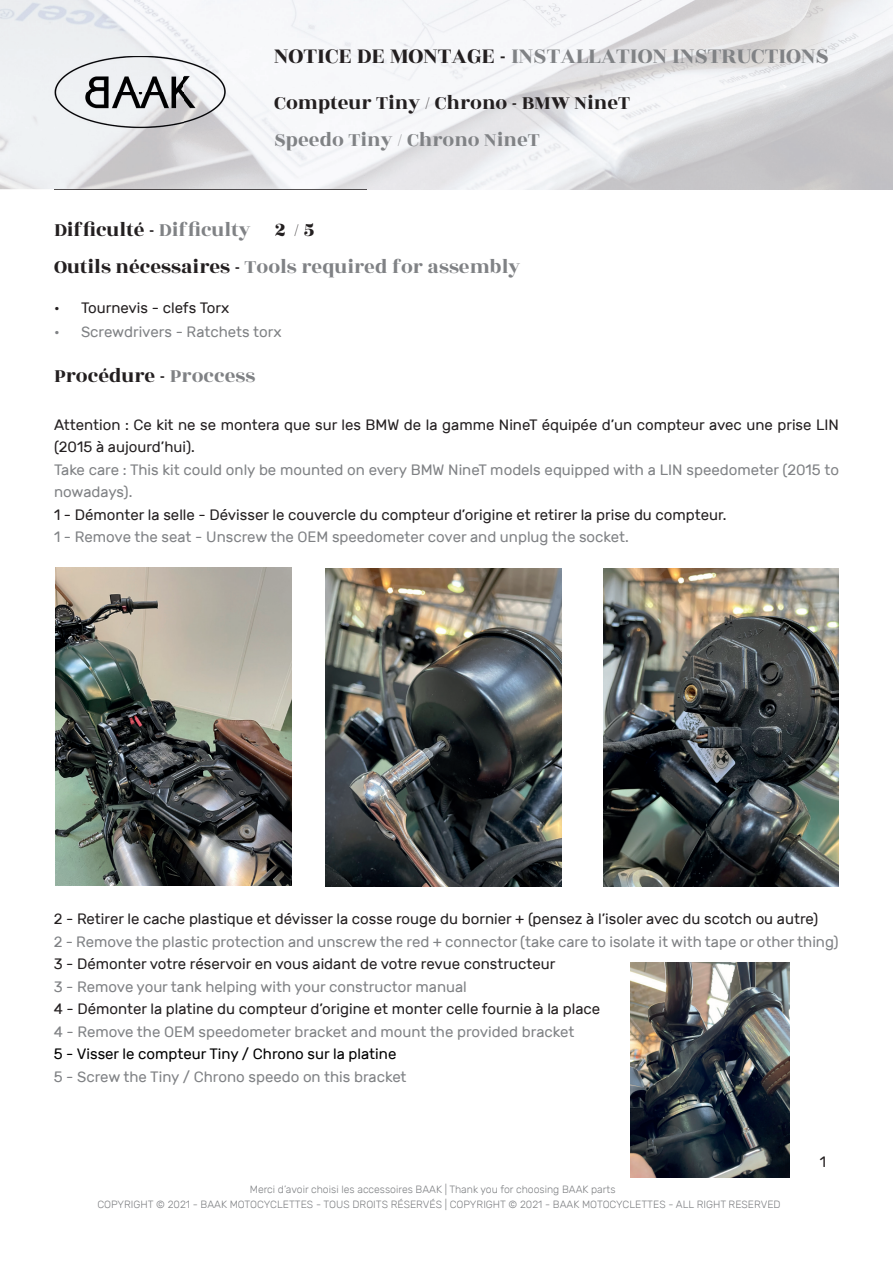
<style>
.page{position:relative;width:893px;height:1263px;background:#fff}
.page>*{position:absolute;margin:0;border:0;box-sizing:border-box;transform-origin:0 0}
.t1{font:24px "Rozha One";color:#808285}
.t2{font:21px "Rozha One";color:#231f20}
.t3{font:21px "Rozha One";color:#808285}
.t4{font:15px/22.5px "Rubik";color:#808285}
.t5{font:15px/22.5px "Rubik";color:#231f20}
.t6{font:15px "Rubik";color:#000}
.t7{font:300 10.5px "Rubik";color:#808285}
.s1{color:#231f20}
.s2{color:#808285}
</style>
<div class="page">
<hr style="left:54px;top:189px;width:785px;height:1px;background:#231f20">
<img style="left:0;top:0;width:893px;height:189px">
<img style="left:54px;top:56px;width:173px;height:73px">
<img style="left:56px;top:567px;width:235px;height:318px">
<img style="left:326px;top:568px;width:235px;height:318px">
<img style="left:604px;top:568px;width:235px;height:318px">
<img style="left:630px;top:962px;width:160px;height:216px">
<h1 class="t1" style="left:274px;top:41px;width:556px"><span class="s1">NOTICE DE MONTAGE -</span> INSTALLATION INSTRUCTIONS</h1>
<h2 class="t2" style="left:274px;top:90px;width:357px">Compteur Tiny / Chrono - BMW NineT</h2>
<h2 class="t3" style="left:274px;top:127px;width:267px">Speedo Tiny / Chrono NineT</h2>
<h2 class="t2" style="left:54px;top:217px;width:198px">Difficulté - <span class="s2">Difficulty</span></h2>
<h2 class="t2" style="left:275px;top:217px;width:41px">2 / 5</h2>
<h2 class="t3" style="left:54px;top:254px;width:468px"><span class="s1">Outils nécessaires -</span> Tools required for assembly</h2>
<p class="t5" style="left:54px;top:297px;width:177px">• Tournevis - clefs Torx</p>
<p class="t4" style="left:54px;top:321px;width:229px">• Screwdrivers - Ratchets torx</p>
<h2 class="t2" style="left:54px;top:362px;width:203px">Procédure - <span class="s2">Proccess</span></h2>
<p class="t5" style="left:54px;top:414px;width:786px">Attention : Ce kit ne se montera que sur les BMW de la gamme NineT équipée d’un compteur avec une prise LIN (2015 à aujourd’hui).</p>
<p class="t4" style="left:54px;top:459px;width:786px">Take care : This kit could only be mounted on every BMW NineT models equipped with a LIN speedometer (2015 to nowadays).</p>
<p class="t5" style="left:54px;top:504px;width:674px">1 - Démonter la selle - Dévisser le couvercle du compteur d’origine et retirer la prise du compteur.</p>
<p class="t4" style="left:54px;top:526px;width:576px">1 - Remove the seat - Unscrew the OEM speedometer cover and unplug the socket.</p>
<p class="t5" style="left:54px;top:908px;width:766px">2 - Retirer le cache plastique et dévisser la cosse rouge du bornier + (pensez à l’isoler avec du scotch ou autre)</p>
<p class="t4" style="left:54px;top:930px;width:786px">2 - Remove the plastic protection and unscrew the red + connector (take care to isolate it with tape or other thing)</p>
<p class="t5" style="left:54px;top:953px;width:503px">3 - Démonter votre réservoir en vous aidant de votre revue constructeur</p>
<p class="t4" style="left:54px;top:975px;width:415px">3 - Remove your tank helping with your constructor manual</p>
<p class="t5" style="left:54px;top:998px;width:548px">4 - Démonter la platine du compteur d’origine et monter celle fournie à la place</p>
<p class="t4" style="left:54px;top:1020px;width:522px">4 - Remove the OEM speedometer bracket and mount the provided bracket</p>
<p class="t6" style="left:54px;top:1045px;width:344px">5 - Visser le compteur Tiny / Chrono sur la platine</p>
<p class="t4" style="left:54px;top:1065px;width:354px">5 - Screw the Tiny / Chrono speedo on this bracket</p>
<p class="t7" style="left:250px;top:1183px;width:367px">Merci d’avoir choisi les accessoires BAAK | Thank you for choosing BAAK parts</p>
<p class="t7" style="left:97px;top:1199px;width:685px">COPYRIGHT © 2021 - BAAK MOTOCYCLETTES - TOUS DROITS RÉSERVÉS | COPYRIGHT © 2021 - BAAK MOTOCYCLETTES - ALL RIGHT RESERVED</p>
<p class="t5" style="left:820px;top:1151px;width:8px">1</p>
</div>
